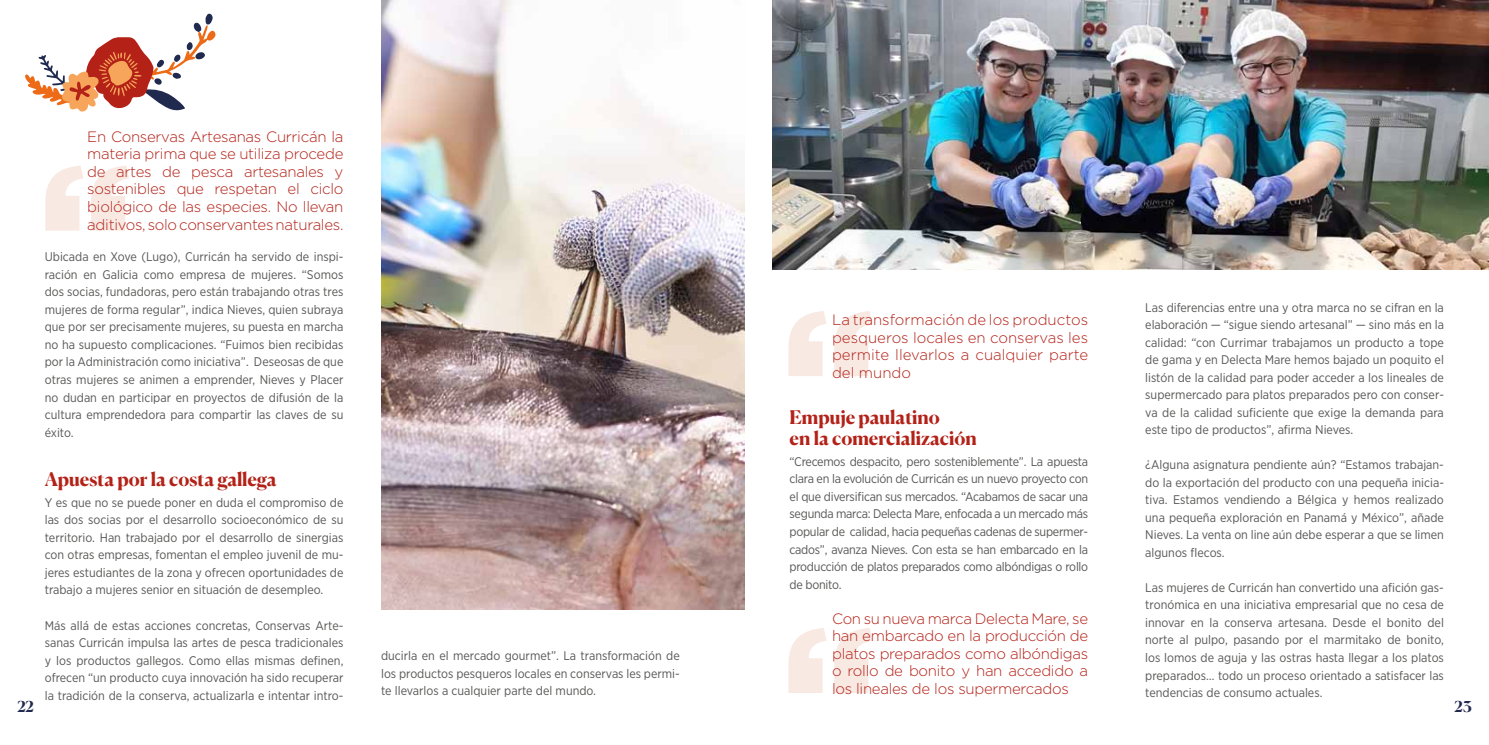
<style>
.page{position:relative;width:1489px;height:745px;background:#fff}
.page>*{position:absolute;margin:0;border:0;box-sizing:border-box;transform-origin:0 0}
.t1{font:900 187.5px/316.5px "Gotham Narrow";color:#f8e9e3}
.t2{font:700 18.75px/21.2px "Canela";color:#b32117}
.t3{font:300 15px/17.5px "Gotham";letter-spacing:-.02em;color:#b32117;text-align:justify}
.t4{font:700 15px "Canela";color:#20294e}
.t5{font:12.5px/17.5px "Gotham Narrow";color:#575756;text-align:justify}
</style>
<div class="page">
<svg style="left:25px;top:13px;width:190px;height:99px"></svg>
<img style="left:381px;top:0;width:363px;height:608px">
<img style="left:772px;top:0;width:716px;height:269px">
<p class="t3" style="left:87px;top:127px;width:258px">En Conservas Artesanas Curricán la materia prima que se utiliza procede de artes de pesca artesanales y sostenibles que respetan el ciclo biológico de las especies. No llevan aditivos, solo conservantes naturales.</p>
<p class="t5" style="left:45px;top:248px;width:300px">Ubicada en Xove (Lugo), Curricán ha servido de inspi&shy;ración en Galicia como empresa de mujeres. “Somos dos socias, fundadoras, pero están trabajando otras tres mujeres de forma regular”, indica Nieves, quien subraya que por ser precisamente mujeres, su puesta en marcha no ha supuesto complicaciones. “Fuimos bien recibidas por la Administración como iniciativa”. Deseosas de que otras mujeres se animen a emprender, Nieves y Placer no dudan en participar en proyectos de difusión de la cultura emprendedora para compartir las claves de su éxito.</p>
<h2 class="t2" style="left:45px;top:466px;width:233px">Apuesta por la costa gallega</h2>
<p class="t5" style="left:45px;top:493px;width:300px">Y es que no se puede poner en duda el compromiso de las dos socias por el desarrollo socioeconómico de su territorio. Han trabajado por el desarrollo de sinergias con otras empresas, fomentan el empleo juvenil de mu&shy;jeres estudiantes de la zona y ofrecen oportunidades de trabajo a mujeres senior en situación de desempleo.</p>
<p class="t5" style="left:45px;top:615px;width:300px">Más allá de estas acciones concretas, Conservas Arte&shy;sanas Curricán impulsa las artes de pesca tradicionales y los productos gallegos. Como ellas mismas definen, ofrecen “un producto cuya innovación ha sido recuperar la tradición de la conserva, actualizarla e intentar intro-</p>
<h1 class="t1" style="left:39px;top:71px;width:96px">“</h1>
<p class="t5" style="left:1145px;top:298px;width:300px">Las diferencias entre una y otra marca no se cifran en la elaboración — “sigue siendo artesanal” — sino más en la calidad: “con Currimar trabajamos un producto a tope de gama y en Delecta Mare hemos bajado un poquito el listón de la calidad para poder acceder a los lineales de supermercado para platos preparados pero con conser&shy;va de la calidad suficiente que exige la demanda para este tipo de productos”, afirma Nieves.</p>
<p class="t5" style="left:1145px;top:455px;width:300px">¿Alguna asignatura pendiente aún? “Estamos trabajan&shy;do la exportación del producto con una pequeña inicia&shy;tiva. Estamos vendiendo a Bélgica y hemos realizado una pequeña exploración en Panamá y México”, añade Nieves. La venta on line aún debe esperar a que se limen algunos flecos.</p>
<p class="t5" style="left:1145px;top:578px;width:300px">Las mujeres de Curricán han convertido una afición gas&shy;tronómica en una iniciativa empresarial que no cesa de innovar en la conserva artesana. Desde el bonito del norte al pulpo, pasando por el marmitako de bonito, los lomos de aguja y las ostras hasta llegar a los platos preparados… todo un proceso orientado a satisfacer las tendencias de consumo actuales.</p>
<h1 class="t1" style="left:781px;top:217px;width:96px">“ “</h1>
<p class="t3" style="left:832px;top:310px;width:258px">La transformación de los productos pesqueros locales en conservas les permite llevarlos a cualquier parte del mundo</p>
<h2 class="t2" style="left:789px;top:404px;width:189px">Empuje paulatino<br>en la comercialización</h2>
<p class="t5" style="left:789px;top:452px;width:300px">“Crecemos despacito, pero sosteniblemente”. La apuesta clara en la evolución de Curricán es un nuevo proyecto con el que diversifican sus mercados. “Acabamos de sacar una segunda marca: Delecta Mare, enfocada a un mercado más popular de calidad, hacia pequeñas cadenas de supermer&shy;cados”, avanza Nieves. Con esta se han embarcado en la producción de platos preparados como albóndigas o rollo de bonito.</p>
<p class="t3" style="left:832px;top:608px;width:258px">Con su nueva marca Delecta Mare, se han embarcado en la producción de platos preparados como albóndigas o rollo de bonito y han accedido a los lineales de los supermercados</p>
<p class="t5" style="left:381px;top:646px;width:300px">ducirla en el mercado gourmet”. La transformación de los productos pesqueros locales en conservas les permi&shy;te llevarlos a cualquier parte del mundo.</p>
<p class="t4" style="left:17px;top:694px;width:18px">22</p>
<p class="t4" style="left:1454px;top:694px;width:18px">23</p>
</div>
